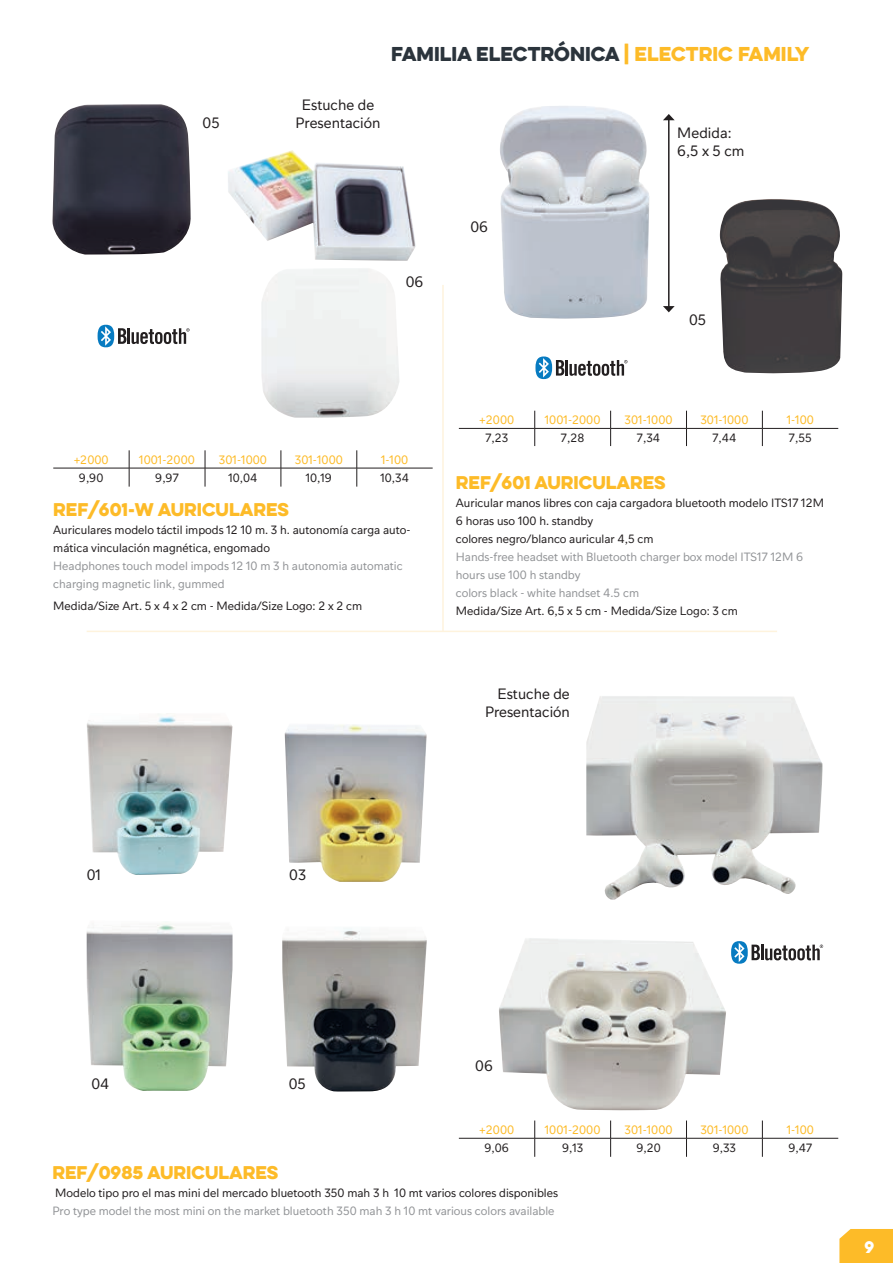
<style>
.page{position:relative;width:893px;height:1263px;background:#fff}
.page>*{position:absolute;margin:0;border:0;box-sizing:border-box;transform-origin:0 0}
.t1{font:18px "Eveleth W01 Clean";color:#2b343c}
.t2{font:16.5px "Eveleth W01 Clean";color:#fdbb28}
.t3{font:15px/18px "Travel";color:#231f20;text-align:right}
.t4{font:15px "Eveleth W01 Clean";color:#fff}
.t5{font:12.15px "Travel";color:#fdbb28}
.t6{font:12px/18px "Travel";color:#231f20}
.t7{font:12px/18px "Travel";color:#939598}
.s1{color:#fdbb28}
</style>
<div class="page">
<div style="left:839px;top:1229px;width:54px;height:34px;background:#fdbb28"></div>
<hr style="left:87px;top:631px;width:690px;height:1px;background:#fef3dd">
<img style="left:87px;top:715px;width:146px;height:160px">
<svg style="left:731px;top:941px;width:92px;height:23px"></svg>
<hr style="left:668px;top:120px;width:1px;height:187px;background:#231f20">
<svg style="left:663px;top:114px;width:12px;height:6px"></svg>
<svg style="left:663px;top:306px;width:12px;height:6px"></svg>
<img style="left:500px;top:106px;width:150px;height:213px">
<img style="left:719px;top:199px;width:123px;height:175px">
<svg style="left:535px;top:356px;width:92px;height:23px"></svg>
<img style="left:285px;top:724px;width:142px;height:158px">
<img style="left:87px;top:923px;width:146px;height:168px">
<img style="left:282px;top:928px;width:145px;height:164px">
<img style="left:499px;top:938px;width:227px;height:173px">
<img style="left:586px;top:696px;width:237px;height:204px">
<img style="left:228px;top:150px;width:188px;height:111px">
<hr style="left:127px;top:328px;width:3px;height:16px;background:#231f20">
<svg style="left:132px;top:328px;width:58px;height:16px"></svg>
<svg style="left:98px;top:325px;width:28px;height:22px"></svg>
<img style="left:52px;top:104px;width:139px;height:151px">
<img style="left:261px;top:268px;width:138px;height:150px">
<hr style="left:442px;top:285px;width:2px;height:346px;background:#fef3dd">
<svg style="left:129px;top:450px;width:1px;height:37px"></svg>
<svg style="left:205px;top:450px;width:1px;height:37px"></svg>
<svg style="left:280px;top:450px;width:1px;height:37px"></svg>
<svg style="left:356px;top:450px;width:1px;height:37px"></svg>
<hr style="left:53px;top:468px;width:76px;height:1px;background:#231f20">
<hr style="left:129px;top:468px;width:76px;height:1px;background:#231f20">
<hr style="left:205px;top:468px;width:76px;height:1px;background:#231f20">
<hr style="left:281px;top:468px;width:76px;height:1px;background:#231f20">
<hr style="left:357px;top:468px;width:76px;height:1px;background:#231f20">
<svg style="left:534px;top:411px;width:1px;height:35px"></svg>
<svg style="left:610px;top:411px;width:1px;height:35px"></svg>
<svg style="left:686px;top:411px;width:1px;height:35px"></svg>
<svg style="left:762px;top:411px;width:1px;height:35px"></svg>
<hr style="left:459px;top:428px;width:76px;height:1px;background:#231f20">
<hr style="left:535px;top:428px;width:76px;height:1px;background:#231f20">
<hr style="left:611px;top:428px;width:75px;height:1px;background:#231f20">
<hr style="left:686px;top:428px;width:76px;height:1px;background:#231f20">
<hr style="left:762px;top:428px;width:76px;height:1px;background:#231f20">
<svg style="left:534px;top:1120px;width:1px;height:37px"></svg>
<svg style="left:610px;top:1120px;width:1px;height:37px"></svg>
<svg style="left:686px;top:1120px;width:1px;height:37px"></svg>
<svg style="left:762px;top:1120px;width:1px;height:37px"></svg>
<hr style="left:459px;top:1138px;width:76px;height:1px;background:#231f20">
<hr style="left:535px;top:1138px;width:76px;height:1px;background:#231f20">
<hr style="left:611px;top:1138px;width:75px;height:1px;background:#231f20">
<hr style="left:686px;top:1138px;width:76px;height:1px;background:#231f20">
<hr style="left:762px;top:1138px;width:76px;height:1px;background:#231f20">
<p class="t3" style="left:203px;top:114px;width:19px">05</p>
<h1 class="t1" style="left:391px;top:41px;width:420px">FAMILIA ELECTRÓNICA <span class="s1">| ELECTRIC FAMILY</span></h1>
<p class="t3" style="left:296px;top:95px;width:86px;text-align:center">Estuche de<br>Presentación</p>
<p class="t3" style="left:677px;top:124px;width:69px;text-align:left">Medida:<br>6,5 x 5 cm</p>
<p class="t3" style="left:406px;top:273px;width:19px">06</p>
<p class="t3" style="left:470px;top:217px;width:19px">06</p>
<p class="t3" style="left:689px;top:311px;width:19px">05</p>
<p class="t5" style="left:479px;top:413px;width:37px">+2000</p>
<p class="t5" style="left:545px;top:413px;width:57px">1001-2000</p>
<p class="t5" style="left:624px;top:413px;width:50px">301-1000</p>
<p class="t5" style="left:700px;top:413px;width:50px">301-1000</p>
<p class="t5" style="left:787px;top:413px;width:29px">1-100</p>
<p class="t6" style="left:485px;top:429px;width:24px">7,23</p>
<p class="t6" style="left:561px;top:429px;width:25px">7,28</p>
<p class="t6" style="left:637px;top:429px;width:25px">7,34</p>
<p class="t6" style="left:712px;top:429px;width:26px">7,44</p>
<p class="t6" style="left:789px;top:429px;width:24px">7,55</p>
<p class="t5" style="left:74px;top:452px;width:37px">+2000</p>
<p class="t5" style="left:139px;top:452px;width:57px">1001-2000</p>
<p class="t5" style="left:219px;top:452px;width:50px">301-1000</p>
<p class="t5" style="left:295px;top:452px;width:50px">301-1000</p>
<p class="t5" style="left:381px;top:452px;width:29px">1-100</p>
<p class="t6" style="left:79px;top:468px;width:26px">9,90</p>
<p class="t6" style="left:155px;top:468px;width:25px">9,97</p>
<p class="t6" style="left:228px;top:468px;width:31px">10,04</p>
<p class="t6" style="left:306px;top:468px;width:28px">10,19</p>
<p class="t6" style="left:380px;top:468px;width:30px">10,34</p>
<h2 class="t2" style="left:53px;top:497px;width:237px">REF/601-W AURICULARES</h2>
<p class="t6" style="left:53px;top:521px;width:359px">Auriculares modelo táctil impods 12 10 m. 3 h. autonomía carga auto&shy;mática vinculación magnética, engomado</p>
<p class="t7" style="left:53px;top:557px;width:351px">Headphones touch model impods 12 10 m 3 h autonomia automatic charging magnetic link, gummed</p>
<p class="t6" style="left:53px;top:596px;width:311px">Medida/Size Art. 5 x 4 x 2 cm - Medida/Size Logo: 2 x 2 cm</p>
<h2 class="t2" style="left:456px;top:470px;width:211px">REF/601 AURICULARES</h2>
<p class="t6" style="left:456px;top:493px;width:370px">Auricular manos libres con caja cargadora bluetooth modelo ITS17 12M<br>6 horas uso 100 h. standby<br>colores negro/blanco auricular 4,5 cm</p>
<p class="t7" style="left:456px;top:547px;width:349px">Hands-free headset with Bluetooth charger box model ITS17 12M 6 hours use 100 h standby<br>colors black - white handset 4.5 cm</p>
<p class="t6" style="left:456px;top:601px;width:283px">Medida/Size Art. 6,5 x 5 cm - Medida/Size Logo: 3 cm</p>
<p class="t3" style="left:485px;top:685px;width:86px">Estuche de<br>Presentación</p>
<p class="t3" style="left:87px;top:866px;width:16px">01</p>
<p class="t3" style="left:289px;top:866px;width:18px">03</p>
<p class="t3" style="left:91px;top:1075px;width:19px">04</p>
<p class="t3" style="left:289px;top:1075px;width:19px">05</p>
<p class="t3" style="left:475px;top:1056px;width:19px">06</p>
<p class="t5" style="left:479px;top:1122px;width:37px">+2000</p>
<p class="t5" style="left:545px;top:1122px;width:57px">1001-2000</p>
<p class="t5" style="left:624px;top:1122px;width:50px">301-1000</p>
<p class="t5" style="left:700px;top:1122px;width:50px">301-1000</p>
<p class="t5" style="left:787px;top:1122px;width:29px">1-100</p>
<p class="t6" style="left:485px;top:1138px;width:26px">9,06</p>
<p class="t6" style="left:562px;top:1138px;width:23px">9,13</p>
<p class="t6" style="left:636px;top:1138px;width:26px">9,20</p>
<p class="t6" style="left:713px;top:1138px;width:25px">9,33</p>
<p class="t6" style="left:788px;top:1138px;width:25px">9,47</p>
<h2 class="t2" style="left:52px;top:1160px;width:227px">REF/0985 AURICULARES</h2>
<p class="t6" style="left:55px;top:1183px;width:504px">Modelo tipo pro el mas mini del mercado bluetooth 350 mah 3 h 10 mt varios colores disponibles</p>
<p class="t7" style="left:52px;top:1201px;width:504px">Pro type model the most mini on the market bluetooth 350 mah 3 h 10 mt various colors available</p>
<p class="t4" style="left:864px;top:1236px;width:11px">9</p>
</div>
